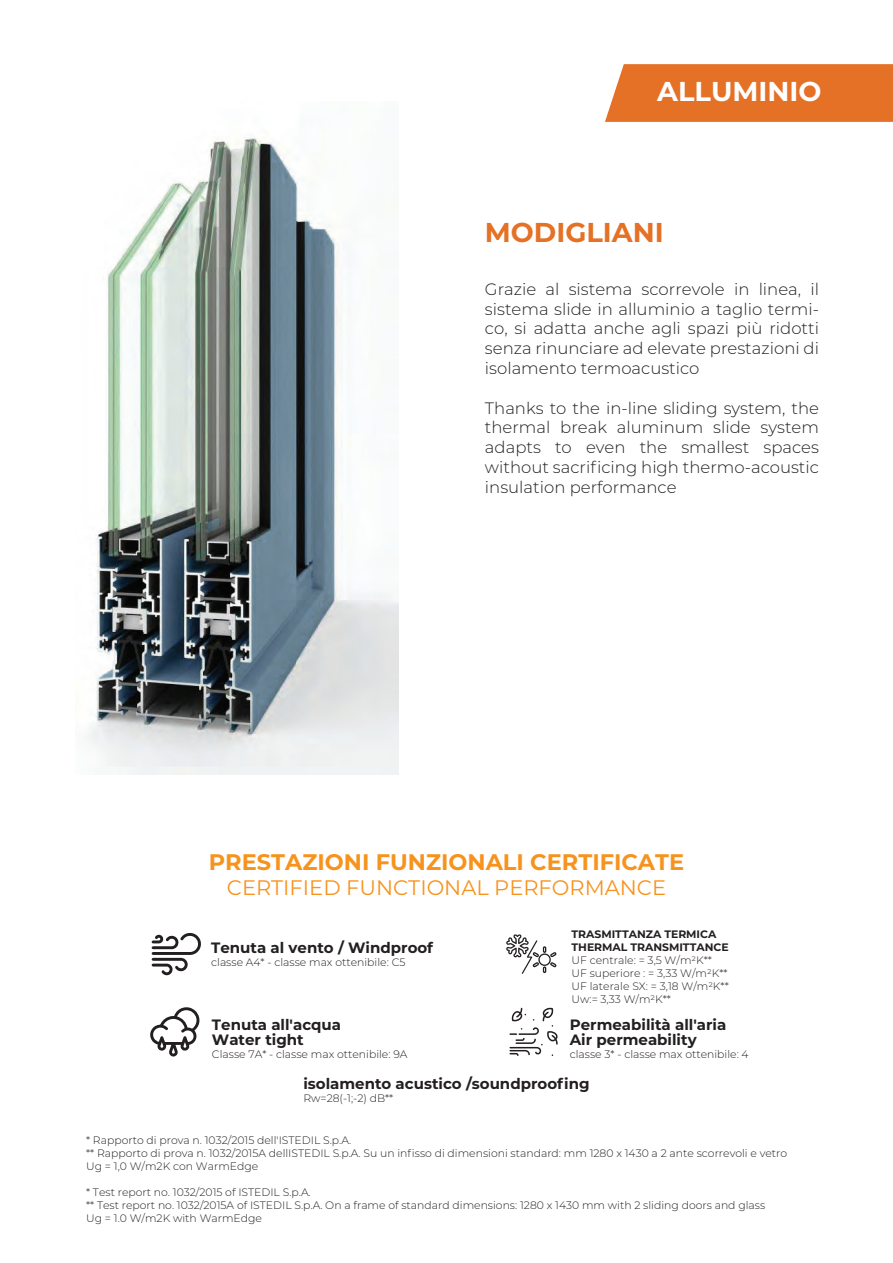
<style>
.page{position:relative;width:893px;height:1263px;background:#fff}
.page>*{position:absolute;margin:0;border:0;box-sizing:border-box;transform-origin:0 0}
.t1{font:700 27.3px "Montserrat";color:#e47125}
.t2{font:700 27.3px "Montserrat";color:#fff}
.t3{font:700 22.5px "Montserrat";color:#f7931d}
.t4{font:21px "Montserrat";color:#f7931d}
.t5{font:300 16.5px/19.8px "Montserrat";color:#231f20;text-align:justify}
.t6{font:700 15px/15px "Montserrat";color:#231f20}
.t7{font:300 10.8px/13px "Montserrat";color:#231f20}
.t8{font:700 10.8px/13px "Montserrat";color:#231f20}
</style>
<div class="page">
<svg style="left:510px;top:1008px;width:48px;height:48px"></svg>
<svg style="left:150px;top:1007px;width:50px;height:49px"></svg>
<svg style="left:152px;top:933px;width:49px;height:43px"></svg>
<svg style="left:506px;top:934px;width:51px;height:40px"></svg>
<img style="left:86px;top:137px;width:312px;height:637px">
<svg style="left:605px;top:64px;width:288px;height:58px;background:#e5762e"></svg>
<h1 class="t2" style="left:657px;top:72px;width:166px">ALLUMINIO</h1>
<h1 class="t1" style="left:485px;top:213px;width:180px">MODIGLIANI</h1>
<h3 class="t5" style="left:485px;top:279px;width:336px">Grazie al sistema scorrevole in linea, il sistema slide in alluminio a taglio termi&shy;co, si adatta anche agli spazi più ridotti senza rinunciare ad elevate prestazioni di isolamento termoacustico</h3>
<h3 class="t5" style="left:485px;top:397px;width:336px">Thanks to the in-line sliding system, the thermal break aluminum slide system adapts to even the smallest spaces without sacrificing high thermo-acoustic insulation performance</h3>
<h2 class="t3" style="left:209px;top:845px;width:477px">PRESTAZIONI FUNZIONALI CERTIFICATE</h2>
<h3 class="t4" style="left:227px;top:873px;width:441px">CERTIFIED FUNCTIONAL PERFORMANCE</h3>
<h3 class="t6" style="left:211px;top:939px;width:223px">Tenuta al vento / Windproof</h3>
<p class="t7" style="left:211px;top:955px;width:196px">classe A4* - classe max ottenibile: C5</p>
<h3 class="t6" style="left:212px;top:1017px;width:131px">Tenuta all'acqua<br>Water tight</h3>
<p class="t7" style="left:212px;top:1048px;width:197px">Classe 7A* - classe max ottenibile: 9A</p>
<p class="t8" style="left:572px;top:927px;width:159px">TRASMITTANZA TERMICA<br>THERMAL TRANSMITTANCE</p>
<p class="t7" style="left:572px;top:953px;width:159px">UF centrale: = 3,5 W/m2K**<br>UF superiore : = 3,33 W/m2K**<br>UF laterale SX: = 3,18 W/m2K**<br>Uw:= 3,33 W/m2K**</p>
<h3 class="t6" style="left:570px;top:1017px;width:158px">Permeabilità all'aria<br>Air permeability</h3>
<p class="t7" style="left:570px;top:1048px;width:180px">classe 3* - classe max ottenibile: 4</p>
<h3 class="t6" style="left:303px;top:1075px;width:288px">isolamento acustico /soundproofing</h3>
<p class="t7" style="left:303px;top:1091px;width:91px">Rw=28(-1;-2) dB**</p>
<p class="t7" style="left:86px;top:1133px;width:703px">* Rapporto di prova n. 1032/2015 dell'ISTEDIL S.p.A.<br>** Rapporto di prova n. 1032/2015A dellISTEDIL S.p.A. Su un infisso di dimensioni standard: mm 1280 x 1430 a 2 ante scorrevoli e vetro<br>Ug = 1,0 W/m2K con WarmEdge</p>
<p class="t7" style="left:86px;top:1185px;width:681px">* Test report no. 1032/2015 of ISTEDIL S.p.A.<br>** Test report no. 1032/2015A of ISTEDIL S.p.A. On a frame of standard dimensions: 1280 x 1430 mm with 2 sliding doors and glass<br>Ug = 1.0 W/m2K with WarmEdge</p>
</div>
